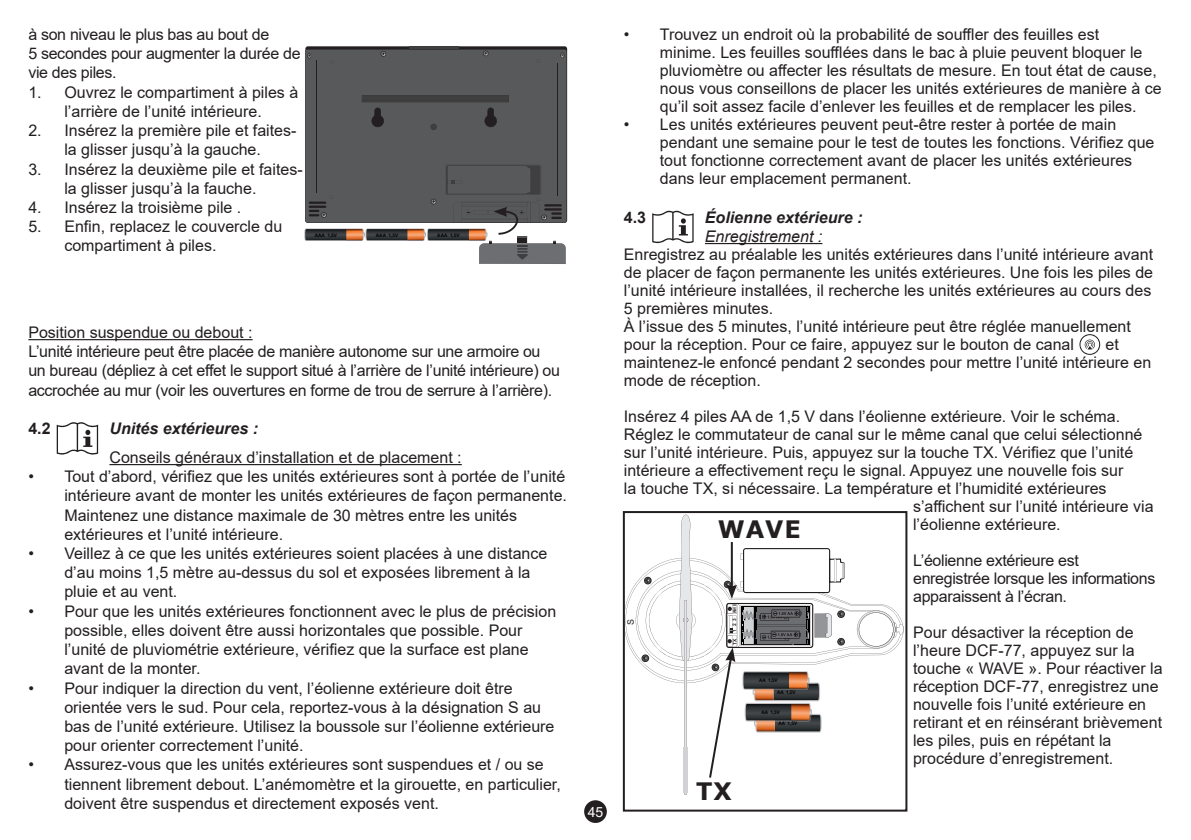
<style>
.page{position:relative;width:1191px;height:840px;background:#fff}
.page>*{position:absolute;margin:0;border:0;box-sizing:border-box;transform-origin:0 0}
.t1{font:700 24px "Verdana";letter-spacing:.035em;color:#231f20}
.t2{font:16px/18px "Arial";color:#231f20}
.t3{font:16px/19.2px "Arial";letter-spacing:-.02em;color:#231f20}
.t4{font:italic 700 16px "Arial";color:#231f20}
.t5{font:italic 16px "Arial";color:#231f20}
.t6{font:700 16px "Arial";color:#231f20}
.t7{font:14px "Arial";color:#fff}
.t8{font:9px "Arial";color:#231f20}
.t9{font:700 5px "Arial";color:#000002;scale:.91 1}
.t10{font:700 4.8px "Arial";color:#000002}
.t11{font:700 4.8px "Arial";color:#231f20}
.t12{font:700 4px "Arial";color:#231f20;scale:.77 1}
</style>
<div class="page">
<div style="left:584px;top:799px;width:23px;height:23px;background:#231f20;border-radius:50%"></div>
<hr style="left:28px;top:339px;width:225px;height:1px;background:#231f20">
<hr style="left:109px;top:464px;width:353px;height:1px;background:#231f20">
<svg style="left:57px;top:422px;width:41px;height:32px"></svg>
<div style="left:305px;top:49px;width:262px;height:173px;background:#58595b"></div>
<svg style="left:409px;top:46px;width:50px;height:3px"></svg>
<svg style="left:330px;top:60px;width:4px;height:3px"></svg>
<svg style="left:536px;top:60px;width:4px;height:3px"></svg>
<svg style="left:361px;top:95px;width:147px;height:35px;background:#4e4f51"></svg>
<svg style="left:380px;top:51px;width:6px;height:6px"></svg>
<svg style="left:307px;top:53px;width:4px;height:6px"></svg>
<svg style="left:560px;top:52px;width:4px;height:6px"></svg>
<svg style="left:483px;top:50px;width:5px;height:6px"></svg>
<hr style="left:316px;top:60px;width:1px;height:132px;background:#231f20">
<hr style="left:557px;top:63px;width:1px;height:132px;background:#231f20">
<svg style="left:304px;top:165px;width:262px;height:99px"></svg>
<hr style="left:705px;top:243px;width:117px;height:1px;background:#231f20">
<svg style="left:1079px;top:334px;width:21px;height:20px"></svg>
<svg style="left:652px;top:211px;width:41px;height:32px"></svg>
<div style="left:623px;top:510px;width:284px;height:301px;border:2px solid #231f20"></div>
<svg style="left:624px;top:514px;width:279px;height:280px"></svg>
<p class="t3" style="left:28px;top:25px;width:274px">à son niveau le plus bas au bout de<br>5 secondes pour augmenter la durée de vie des piles.</p>
<p class="t2" style="left:28px;top:82px;width:271px;line-height:19.2px;text-align:center">1. Ouvrez le compartiment à piles à l’arrière de l’unité intérieure.</p>
<p class="t2" style="left:28px;top:121px;width:270px;line-height:19.2px;text-align:center">2. Insérez la première pile et faites&shy;la glisser jusqu’à la gauche.</p>
<p class="t2" style="left:64px;top:159px;width:240px;line-height:19.2px;text-indent:-36px">3. Insérez la deuxième pile et faites&shy;la glisser jusqu’à la fauche.</p>
<p class="t2" style="left:28px;top:198px;width:214px">4. Insérez la troisième pile .</p>
<p class="t2" style="left:64px;top:217px;width:219px;line-height:19.2px;text-indent:-36px">5. Enfin, replacez le couvercle du compartiment à piles.</p>
<p class="t10" style="left:315px;top:231px;width:24px">AAA 1,5V</p>
<p class="t10" style="left:376px;top:231px;width:24px">AAA 1,5V</p>
<p class="t10" style="left:437px;top:231px;width:24px">AAA 1,5V</p>
<p class="t2" style="left:28px;top:323px;width:226px">Position suspendue ou debout :</p>
<p class="t3" style="left:28px;top:341px;width:533px">L’unité intérieure peut être placée de manière autonome sur une armoire ou un bureau (dépliez à cet effet le support situé à l’arrière de l’unité intérieure) ou accrochée au mur (voir les ouvertures en forme de trou de serrure à l’arrière).</p>
<h2 class="t6" style="left:28px;top:417px;width:24px">4.2</h2>
<h2 class="t4" style="left:109px;top:417px;width:150px">Unités extérieures :</h2>
<p class="t2" style="left:109px;top:448px;width:354px">Conseils généraux d’installation et de placement :</p>
<p class="t2" style="left:64px;top:466px;width:504px;line-height:19.2px;text-indent:-36px">• Tout d’abord, vérifiez que les unités extérieures sont à portée de l’unité intérieure avant de monter les unités extérieures de façon permanente.<br>Maintenez une distance maximale de 30 mètres entre les unités extérieures et l’unité intérieure.</p>
<p class="t2" style="left:64px;top:543px;width:484px;line-height:19.2px;text-indent:-36px">• Veillez à ce que les unités extérieures soient placées à une distance d’au moins 1,5 mètre au-dessus du sol et exposées librement à la pluie et au vent.</p>
<p class="t2" style="left:64px;top:601px;width:493px;line-height:19.2px;text-indent:-36px">• Pour que les unités extérieures fonctionnent avec le plus de précision possible, elles doivent être aussi horizontales que possible. Pour l’unité de pluviométrie extérieure, vérifiez que la surface est plane avant de la monter.</p>
<p class="t2" style="left:64px;top:677px;width:491px;line-height:19.2px;text-indent:-36px">• Pour indiquer la direction du vent, l’éolienne extérieure doit être orientée vers le sud. Pour cela, reportez-vous à la désignation S au bas de l’unité extérieure. Utilisez la boussole sur l’éolienne extérieure pour orienter correctement l’unité.</p>
<p class="t2" style="left:64px;top:754px;width:498px;line-height:19.2px;text-indent:-36px">• Assurez-vous que les unités extérieures sont suspendues et / ou se tiennent librement debout. L’anémomètre et la girouette, en particulier, doivent être suspendus et directement exposés vent.</p>
<p class="t7" style="left:587px;top:801px;width:17px">45</p>
<p class="t2" style="left:660px;top:25px;width:503px;text-indent:-36px">• Trouvez un endroit où la probabilité de souffler des feuilles est<br>minime. Les feuilles soufflées dans le bac à pluie peuvent bloquer le pluviomètre ou affecter les résultats de mesure. En tout état de cause, nous vous conseillons de placer les unités extérieures de manière à ce qu’il soit assez facile d’enlever les feuilles et de remplacer les piles.</p>
<p class="t2" style="left:660px;top:115px;width:496px;text-indent:-36px">• Les unités extérieures peuvent peut-être rester à portée de main pendant une semaine pour le test de toutes les fonctions. Vérifiez que tout fonctionne correctement avant de placer les unités extérieures dans leur emplacement permanent.</p>
<h2 class="t6" style="left:624px;top:205px;width:24px">4.3</h2>
<h2 class="t4" style="left:705px;top:206px;width:159px">Éolienne extérieure :</h2>
<p class="t5" style="left:705px;top:226px;width:119px">Enregistrement :</p>
<p class="t2" style="left:624px;top:245px;width:531px;text-align:justify">Enregistrez au préalable les unités extérieures dans l’unité intérieure avant de placer de façon permanente les unités extérieures. Une fois les piles de l’unité intérieure installées, il recherche les unités extérieures au cours des 5 premières minutes.</p>
<p class="t2" style="left:624px;top:317px;width:508px">À l’issue des 5 minutes, l’unité intérieure peut être réglée manuellement pour la réception. Pour ce faire, appuyez sur le bouton de canal</p>
<p class="t2" style="left:624px;top:335px;width:529px;text-indent:482px">et maintenez-le enfoncé pendant 2 secondes pour mettre l’unité intérieure en mode de réception.</p>
<p class="t2" style="left:624px;top:407px;width:498px">Insérez 4 piles AA de 1,5 V dans l’éolienne extérieure. Voir le schéma.</p>
<p class="t2" style="left:624px;top:425px;width:520px">Réglez le commutateur de canal sur le même canal que celui sélectionné</p>
<p class="t2" style="left:624px;top:443px;width:511px">sur l’unité intérieure. Puis, appuyez sur la touche TX. Vérifiez que l’unité</p>
<p class="t2" style="left:624px;top:461px;width:501px">intérieure a effectivement reçu le signal. Appuyez une nouvelle fois sur</p>
<p class="t2" style="left:624px;top:479px;width:484px">la touche TX, si nécessaire. La température et l’humidité extérieures</p>
<p class="t2" style="left:913px;top:497px;width:242px">s’affichent sur l’unité intérieure via</p>
<p class="t2" style="left:913px;top:515px;width:149px">l’éolienne extérieure.</p>
<p class="t3" style="left:913px;top:551px;width:244px;line-height:18px">L’éolienne extérieure est enregistrée lorsque les informations apparaissent à l’écran.</p>
<p class="t2" style="left:913px;top:623px;width:251px">Pour désactiver la réception de l’heure DCF-77, appuyez sur la touche « WAVE ». Pour réactiver la réception DCF-77, enregistrez une nouvelle fois l’unité extérieure en retirant et en réinsérant brièvement les piles, puis en répétant la procédure d’enregistrement.</p>
<p class="t1" style="left:718px;top:511px;width:84px">WAVE</p>
<p class="t12" style="left:732px;top:613px;width:13px;rotate:-90deg">WAVE</p>
<p class="t11" style="left:731px;top:631px;width:15px;rotate:-90deg">1 2 3</p>
<p class="t8" style="left:624px;top:624px;width:7px;rotate:-90deg">S</p>
<p class="t11" style="left:731px;top:644px;width:8px;rotate:-90deg">TX</p>
<p class="t9" style="left:759px;top:676px;width:22px">AA 1,5V</p>
<p class="t9" style="left:777px;top:688px;width:22px">AA 1,5V</p>
<p class="t9" style="left:761px;top:707px;width:22px">AA 1,5V</p>
<p class="t9" style="left:778px;top:719px;width:22px">AA 1,5V</p>
<p class="t1" style="left:696px;top:774px;width:37px">TX</p>
</div>
